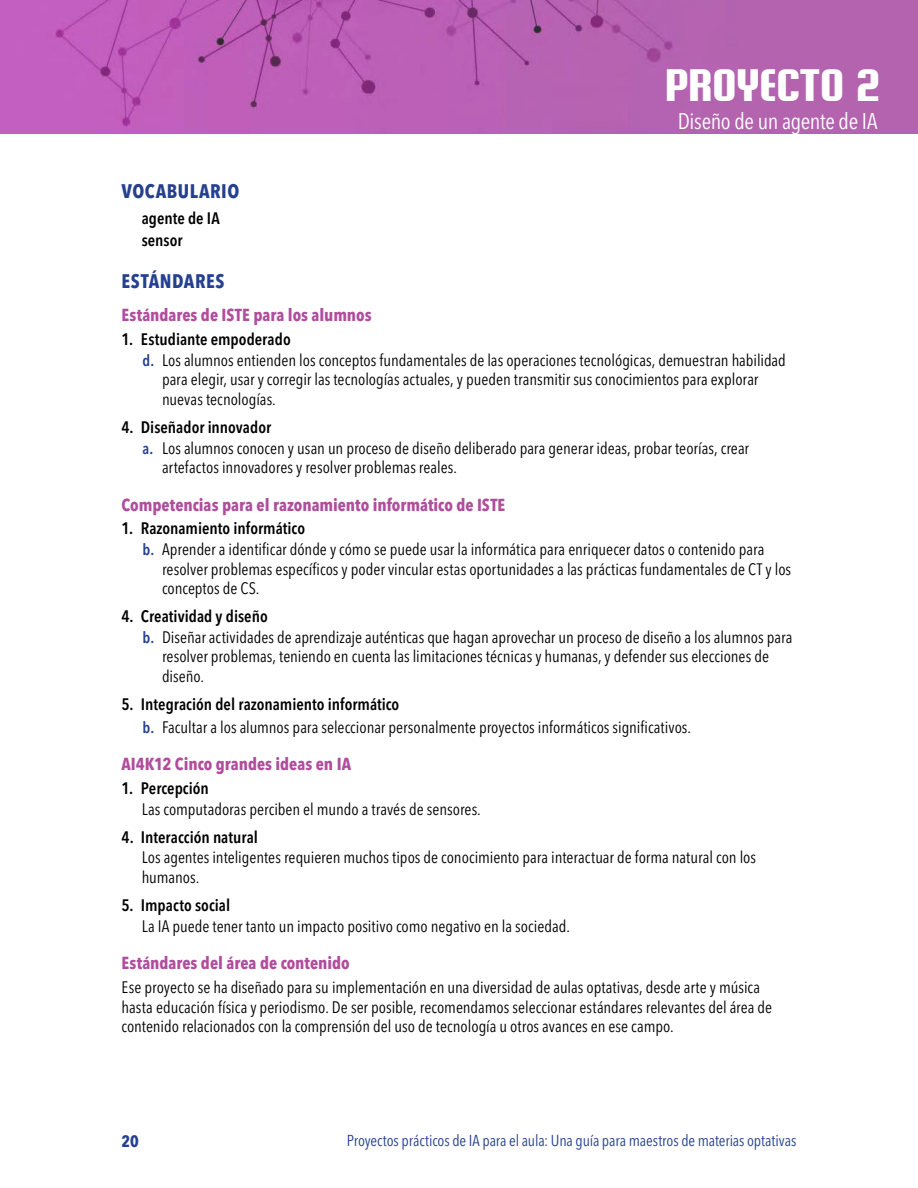
<style>
.page{position:relative;width:918px;height:1188px;background:#fff}
.page>*{position:absolute;margin:0;border:0;box-sizing:border-box;transform-origin:0 0}
.t1{font:700 45px "Briem Akademi Std";letter-spacing:-.005em;color:#fff}
.t2{font:condensed 22.5px "Avenir Next LT Pro";letter-spacing:-.015em;color:#fff}
.t3{font:700 condensed 19.5px "Avenir Next LT Pro";letter-spacing:.025em;color:#25408f}
.t4{font:700 condensed 17.25px "Avenir Next LT Pro";letter-spacing:-.005em;color:#b04d9d}
.t5{font:condensed 16.5px/19.5px "Avenir Next LT Pro";color:#000}
.t6{font:600 condensed 16.5px/21.8px "Avenir Next LT Pro";color:#000}
.t7{font:700 condensed 16.5px "Avenir Next LT Pro";color:#25408f}
.t8{font:condensed 15.75px "Avenir Next LT Pro";letter-spacing:-.005em;color:#25408f}
.s1{font-weight:600;font-size:15.75px;color:#25408f}
.s2{font-weight:600}
</style>
<div class="page">
<img style="left:0;top:0;width:918px;height:134px">
<h1 class="t1" style="left:665px;top:60px;width:217px">PROYECTO 2</h1>
<h2 class="t2" style="left:678px;top:107px;width:201px">Diseño de un agente de IA</h2>
<p class="t3" style="left:122px;top:180px;width:119px">VOCABULARIO</p>
<p class="t6" style="left:142px;top:208px;width:80px">agente de IA sensor</p>
<p class="t3" style="left:122px;top:269px;width:105px">ESTÁNDARES</p>
<p class="t4" style="left:122px;top:305px;width:252px">Estándares de ISTE para los alumnos</p>
<p class="t6" style="left:122px;top:328px;width:171px">1. Estudiante empoderado</p>
<p class="t5" style="left:143px;top:350px;width:645px"><span class="s1">d.</span> Los alumnos entienden los conceptos fundamentales de las operaciones tecnológicas, demuestran habilidad</p>
<p class="t5" style="left:162px;top:370px;width:598px">para elegir, usar y corregir las tecnologías actuales, y pueden transmitir sus conocimientos para explorar</p>
<p class="t5" style="left:162px;top:389px;width:115px">nuevas tecnologías.</p>
<p class="t6" style="left:121px;top:416px;width:151px">4. Diseñador innovador</p>
<p class="t5" style="left:143px;top:438px;width:608px"><span class="s1">a.</span> Los alumnos conocen y usan un proceso de diseño deliberado para generar ideas, probar teorías, crear</p>
<p class="t5" style="left:162px;top:457px;width:297px">artefactos innovadores y resolver problemas reales.</p>
<p class="t4" style="left:122px;top:494px;width:385px">Competencias para el razonamiento informático de ISTE</p>
<p class="t6" style="left:122px;top:518px;width:185px">1. Razonamiento informático</p>
<p class="t5" style="left:143px;top:539px;width:623px"><span class="s1">b.</span> Aprender a identificar dónde y cómo se puede usar la informática para enriquecer datos o contenido para</p>
<p class="t5" style="left:162px;top:559px;width:631px">resolver problemas específicos y poder vincular estas oportunidades a las prácticas fundamentales de CT y los</p>
<p class="t5" style="left:162px;top:578px;width:99px">conceptos de CS.</p>
<p class="t6" style="left:121px;top:605px;width:148px">4. Creatividad y diseño</p>
<p class="t5" style="left:143px;top:627px;width:651px"><span class="s1">b.</span> Diseñar actividades de aprendizaje auténticas que hagan aprovechar un proceso de diseño a los alumnos para</p>
<p class="t5" style="left:162px;top:647px;width:609px">resolver problemas, teniendo en cuenta las limitaciones técnicas y humanas, y defender sus elecciones de</p>
<p class="t5" style="left:162px;top:666px;width:44px">diseño.</p>
<p class="t5" style="left:143px;top:693px;width:550px;line-height:22.8px;text-indent:-21px"><span class="s2">5. Integración del razonamiento informático<br></span><span class="s1">b.</span> Facultar a los alumnos para seleccionar personalmente proyectos informáticos significativos.</p>
<p class="t4" style="left:122px;top:754px;width:231px">AI4K12 Cinco grandes ideas en IA</p>
<p class="t6" style="left:122px;top:777px;width:89px">1. Percepción</p>
<p class="t5" style="left:142px;top:799px;width:341px">Las computadoras perciben el mundo a través de sensores.</p>
<p class="t6" style="left:122px;top:826px;width:138px">4. Interacción natural</p>
<p class="t5" style="left:142px;top:848px;width:616px">Los agentes inteligentes requieren muchos tipos de conocimiento para interactuar de forma natural con los humanos.</p>
<p class="t6" style="left:122px;top:894px;width:110px">5. Impacto social</p>
<p class="t5" style="left:142px;top:916px;width:430px">La IA puede tener tanto un impacto positivo como negativo en la sociedad.</p>
<p class="t4" style="left:122px;top:953px;width:230px">Estándares del área de contenido</p>
<p class="t5" style="left:122px;top:978px;width:652px">Ese proyecto se ha diseñado para su implementación en una diversidad de aulas optativas, desde arte y música hasta educación física y periodismo. De ser posible, recomendamos seleccionar estándares relevantes del área de contenido relacionados con la comprensión del uso de tecnología u otros avances en ese campo.</p>
<p class="t7" style="left:122px;top:1132px;width:19px">20</p>
<p class="t8" style="left:347px;top:1131px;width:451px">Proyectos prácticos de IA para el aula: Una guía para maestros de materias optativas</p>
</div>
